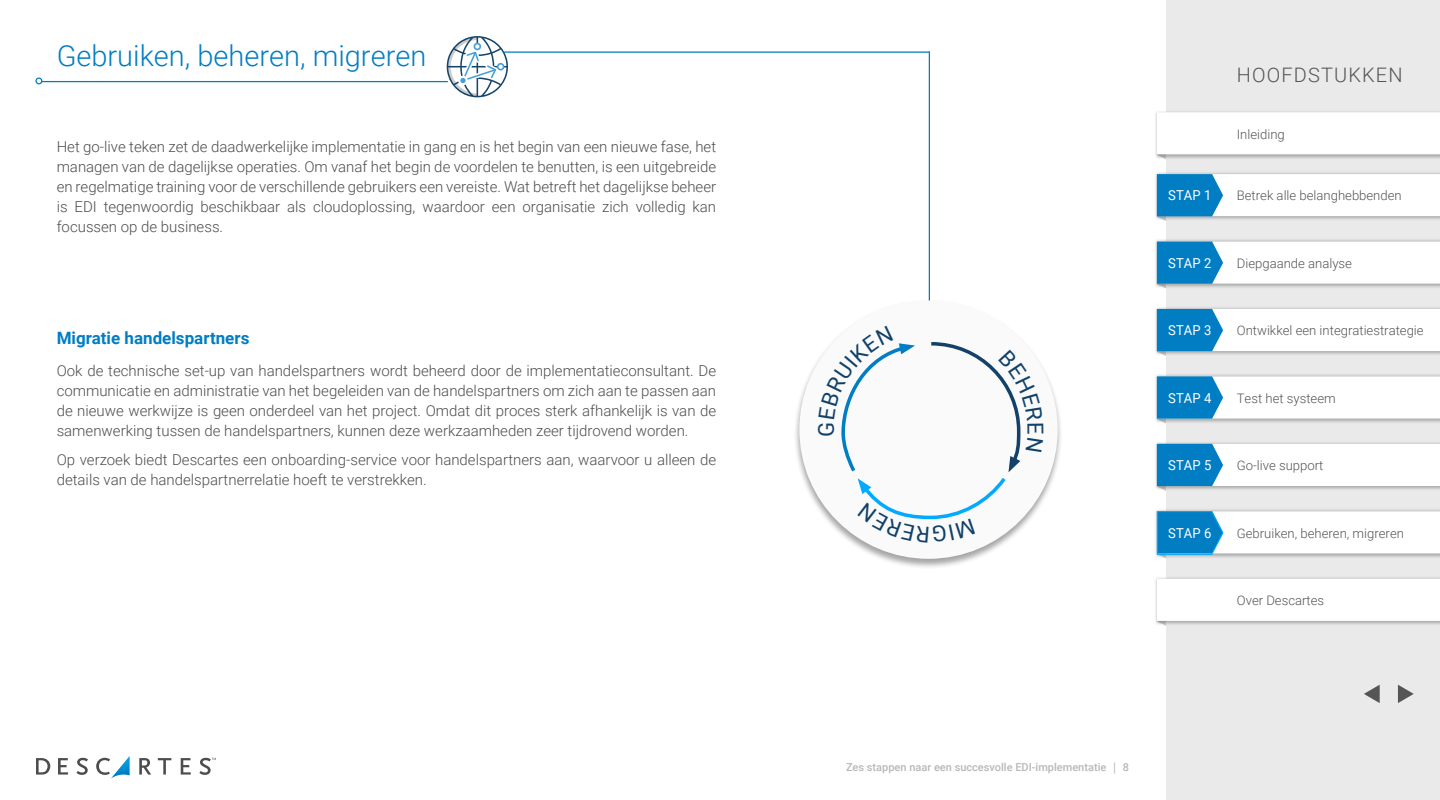
<style>
.page{position:relative;width:1440px;height:800px;background:#fff}
.page>*{position:absolute;margin:0;border:0;box-sizing:border-box;transform-origin:0 0}
.t1{font:300 29px "Roboto";color:#007dc3}
.t2{font:300 20px "Roboto";letter-spacing:.055em;color:#555}
.t3{font:700 17px "Roboto";color:#007dc3}
.t4{font:300 15px/20px "Roboto";color:#4d4d4d;text-align:justify}
.t5{font:13.7px "Roboto";letter-spacing:.01em;color:#fff;scale:.95 1}
.t6{font:300 13.1px "Roboto";color:#555}
.t7{font:500 11px "Roboto";color:#b8b8b8}
.s1{font-family:"Helvetica Neue";font-weight:700}
</style>
<div class="page">
<div style="left:1166px;top:0;width:274px;height:800px;background:#eaeaea"></div>
<img style="left:1155px;top:239px;width:285px;height:48px">
<img style="left:1155px;top:307px;width:285px;height:47px">
<img style="left:1155px;top:374px;width:285px;height:48px">
<img style="left:1155px;top:442px;width:285px;height:47px">
<img style="left:1155px;top:577px;width:285px;height:47px">
<svg style="left:1157px;top:579px;width:283px;height:47px;background:#f9f9f9"></svg>
<svg style="left:1398px;top:685px;width:16px;height:18px"></svg>
<svg style="left:1364px;top:685px;width:16px;height:18px"></svg>
<img style="left:1155px;top:111px;width:285px;height:47px">
<svg style="left:1157px;top:112px;width:283px;height:109px"></svg>
<svg style="left:1157px;top:242px;width:283px;height:47px;background:#c8e0ed"></svg>
<svg style="left:1157px;top:309px;width:283px;height:47px;background:#c8e0ee"></svg>
<svg style="left:1157px;top:376px;width:283px;height:48px;background:#c8e0ed"></svg>
<svg style="left:1157px;top:444px;width:283px;height:47px;background:#c8e0ee"></svg>
<svg style="left:36px;top:758px;width:14px;height:17px"></svg>
<svg style="left:58px;top:758px;width:10px;height:17px"></svg>
<svg style="left:76px;top:758px;width:12px;height:17px"></svg>
<svg style="left:139px;top:758px;width:12px;height:17px"></svg>
<svg style="left:158px;top:758px;width:13px;height:17px"></svg>
<svg style="left:181px;top:758px;width:10px;height:17px"></svg>
<svg style="left:199px;top:758px;width:17px;height:17px"></svg>
<svg style="left:96px;top:756px;width:34px;height:22px"></svg>
<svg style="left:1156px;top:511px;width:284px;height:48px;background:#c7e0ee"></svg>
<svg style="left:447px;top:36px;width:61px;height:61px"></svg>
<hr style="left:42px;top:81px;width:406px;height:1px;background:#007dc0">
<div style="left:35px;top:77px;width:7px;height:7px;border:1px solid #007dc0;border-radius:50%"></div>
<hr style="left:503px;top:51px;width:426px;height:2px;background:#007dc0">
<hr style="left:929px;top:51px;width:1px;height:270px;background:#007dc0">
<div style="left:794px;top:300px;width:269px;height:269px;background:#4d4d4d;opacity:.5"></div>
<div style="left:799px;top:300px;width:259px;height:259px;background:#fafafa;border-radius:50%"></div>
<svg style="left:818px;top:326px;width:225px;height:216px"></svg>
<h1 class="t1" style="left:57px;top:36px;width:371px">Gebruiken, beheren, migreren</h1>
<p class="t4" style="left:57px;top:136px;width:661px">Het go-live teken zet de daadwerkelijke implementatie in gang en is het begin van een nieuwe fase, het managen van de dagelijkse operaties. Om vanaf het begin de voordelen te benutten, is een uitgebreide en regelmatige training voor de verschillende gebruikers een vereiste. Wat betreft het dagelijkse beheer is EDI tegenwoordig beschikbaar als cloudoplossing, waardoor een organisatie zich volledig kan focussen op de business.</p>
<p class="t3" style="left:57px;top:326px;width:194px">Migratie handelspartners</p>
<p class="t4" style="left:57px;top:360px;width:661px">Ook de technische set-up van handelspartners wordt beheerd door de implementatieconsultant. De communicatie en administratie van het begeleiden van de handelspartners om zich aan te passen aan de nieuwe werkwijze is geen onderdeel van het project. Omdat dit proces sterk afhankelijk is van de samenwerking tussen de handelspartners, kunnen deze werkzaamheden zeer tijdrovend worden.</p>
<p class="t4" style="left:57px;top:449px;width:661px">Op verzoek biedt Descartes een onboarding-service voor handelspartners aan, waarvoor u alleen de details van de handelspartnerrelatie hoeft te verstrekken.</p>
<h2 class="t2" style="left:1237px;top:61px;width:167px">HOOFDSTUKKEN</h2>
<p class="t6" style="left:1237px;top:125px;width:50px">Inleiding</p>
<p class="t5" style="left:1168px;top:186px;width:47px">STAP 1</p>
<p class="t6" style="left:1237px;top:186px;width:166px">Betrek alle belanghebbenden</p>
<p class="t5" style="left:1168px;top:253px;width:47px">STAP 2</p>
<p class="t6" style="left:1237px;top:254px;width:117px">Diepgaande analyse</p>
<p class="t5" style="left:1168px;top:321px;width:47px">STAP 3</p>
<p class="t6" style="left:1237px;top:321px;width:188px">Ontwikkel een integratiestrategie</p>
<p class="t5" style="left:1168px;top:388px;width:47px">STAP 4</p>
<p class="t6" style="left:1237px;top:389px;width:100px">Test het systeem</p>
<p class="t5" style="left:1168px;top:456px;width:47px">STAP 5</p>
<p class="t6" style="left:1237px;top:456px;width:88px">Go-live support</p>
<p class="t5" style="left:1168px;top:523px;width:47px">STAP 6</p>
<p class="t6" style="left:1237px;top:524px;width:169px">Gebruiken, beheren, migreren</p>
<p class="t6" style="left:1237px;top:591px;width:89px">Over Descartes</p>
<p class="t7" style="left:846px;top:759px;width:285px">Zes stappen naar een succesvolle EDI-implementatie <span class="s1">│</span> 8</p>
</div>
